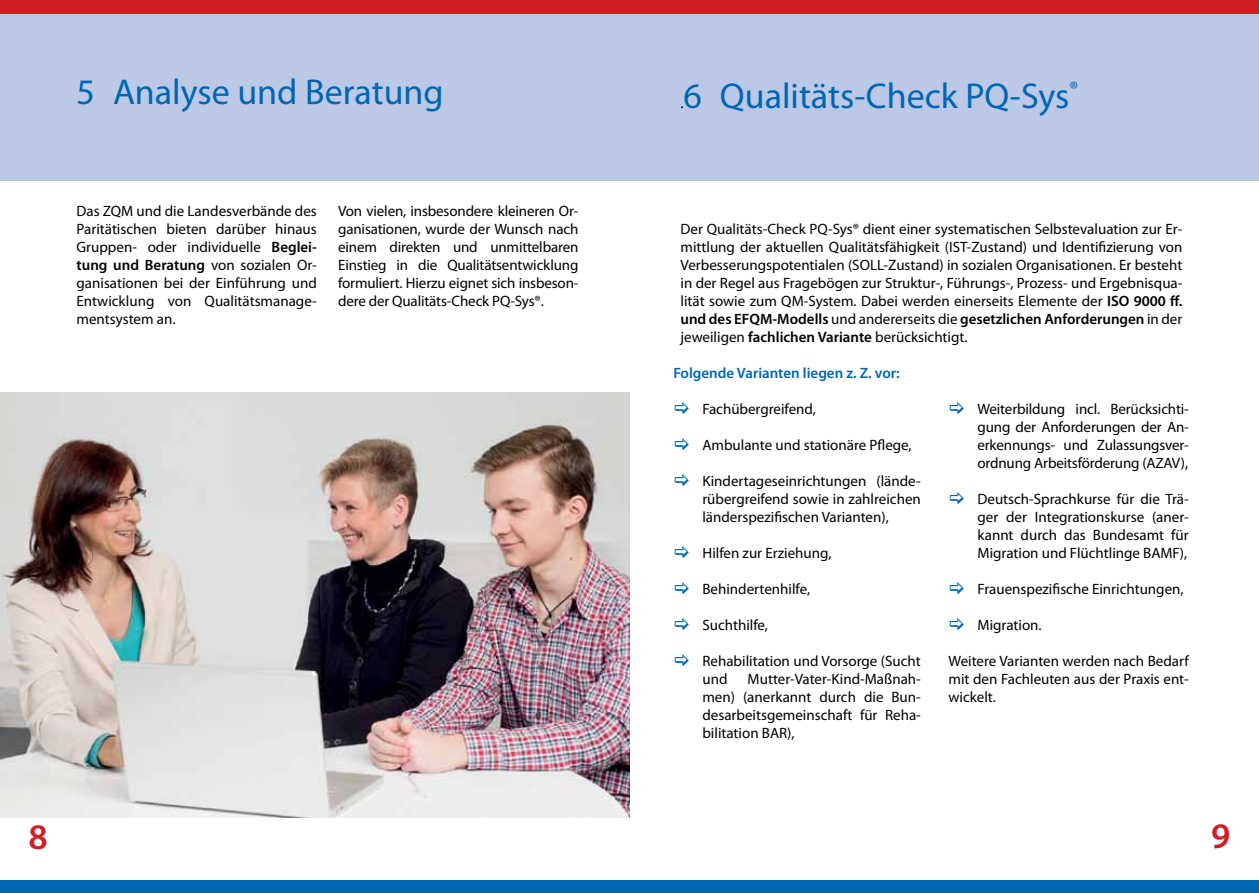
<style>
.page{position:relative;width:1259px;height:893px;background:#fff}
.page>*{position:absolute;margin:0;border:0;box-sizing:border-box;transform-origin:0 0}
.t1{font:36px "Myriad Pro";color:#0066b3}
.t2{font:600 36px "Myriad Pro";color:#cf1f25}
.t3{font:15px/18px "Myriad Pro";color:#000;text-align:justify}
.t4{font:600 15px "Myriad Pro";color:#0066b3}
.s1{font-weight:600}
</style>
<div class="page">
<div style="left:0;top:0;width:1259px;height:181px;background:#bbc9e7"></div>
<div style="left:0;top:0;width:1259px;height:14px;background:#cf1f25"></div>
<div style="left:0;top:880px;width:1259px;height:13px;background:#0066b3"></div>
<img style="left:0;top:392px;width:629px;height:426px">
<h1 class="t1" style="left:77px;top:69px;width:368px">5 Analyse und Beratung</h1>
<p class="t3" style="left:77px;top:202px;width:242px">Das ZQM und die Landesverbände des Paritätischen bieten darüber hinaus Gruppen- oder individuelle <span class="s1">Beglei&shy;tung und Beratung</span> von sozialen Or&shy;ganisationen bei der Einführung und Entwicklung von Qualitätsmanage&shy;mentsystem an.</p>
<p class="t3" style="left:338px;top:202px;width:242px">Von vielen, insbesondere kleineren Or&shy;ganisationen, wurde der Wunsch nach einem direkten und unmittelbaren Einstieg in die Qualitätsentwicklung formuliert. Hierzu eignet sich insbeson&shy;dere der Qualitäts-Check PQ-Sys®.</p>
<h1 class="t1" style="left:683px;top:74px;width:396px">6 Qualitäts-Check PQ-Sys<sup>®</sup></h1>
<p class="t3" style="left:680px;top:94px;width:5px">.</p>
<p class="t3" style="left:680px;top:220px;width:503px">Der Qualitäts-Check PQ-Sys® dient einer systematischen Selbstevaluation zur Er&shy;mittlung der aktuellen Qualitätsfähigkeit (IST-Zustand) und Identifizierung von Verbesserungspotentialen (SOLL-Zustand) in sozialen Organisationen. Er besteht in der Regel aus Fragebögen zur Struktur-, Führungs-, Prozess- und Ergebnisqua&shy;lität sowie zum QM-System. Dabei werden einerseits Elemente der <span class="s1">ISO 9000 ff. und des EFQM-Modells</span> und andererseits die <span class="s1">gesetzlichen Anforderungen</span> in der jeweiligen <span class="s1">fachlichen Variante</span> berücksichtigt.</p>
<p class="t4" style="left:673px;top:363px;width:228px">Folgende Varianten liegen z. Z. vor:</p>
<p class="t3" style="left:702px;top:400px;width:115px">Fachübergreifend,</p>
<p class="t3" style="left:702px;top:436px;width:211px">Ambulante und stationäre Pflege,</p>
<p class="t3" style="left:702px;top:472px;width:220px">Kindertageseinrichtungen (lände&shy;rübergreifend sowie in zahlreichen länderspezifischen Varianten),</p>
<p class="t3" style="left:702px;top:544px;width:130px">Hilfen zur Erziehung,</p>
<p class="t3" style="left:702px;top:580px;width:109px">Behindertenhilfe,</p>
<p class="t3" style="left:702px;top:616px;width:67px">Suchthilfe,</p>
<p class="t3" style="left:702px;top:652px;width:220px">Rehabilitation und Vorsorge (Sucht und</p>
<p class="t3" style="left:702px;top:670px;width:220px;text-indent:45px">Mutter-Vater-Kind-Maßnah&shy;men) (anerkannt durch die Bun&shy;desarbeitsgemeinschaft für Reha&shy;bilitation BAR),</p>
<p class="t3" style="left:977px;top:400px;width:213px">Weiterbildung incl. Berücksichti&shy;gung der Anforderungen der An&shy;erkennungs- und Zulassungsver&shy;ordnung Arbeitsförderung (AZAV),</p>
<p class="t3" style="left:977px;top:490px;width:213px">Deutsch-Sprachkurse für die Trä&shy;ger der Integrationskurse (aner&shy;kannt durch das Bundesamt für Migration und Flüchtlinge BAMF),</p>
<p class="t3" style="left:977px;top:580px;width:208px">Frauenspezifische Einrichtungen,</p>
<p class="t3" style="left:977px;top:616px;width:66px">Migration.</p>
<p class="t3" style="left:948px;top:652px;width:242px">Weitere Varianten werden nach Bedarf mit den Fachleuten aus der Praxis ent&shy;wickelt.</p>
<h1 class="t2" style="left:29px;top:814px;width:21px">8</h1>
<h1 class="t2" style="left:1211px;top:813px;width:21px">9</h1>
</div>
